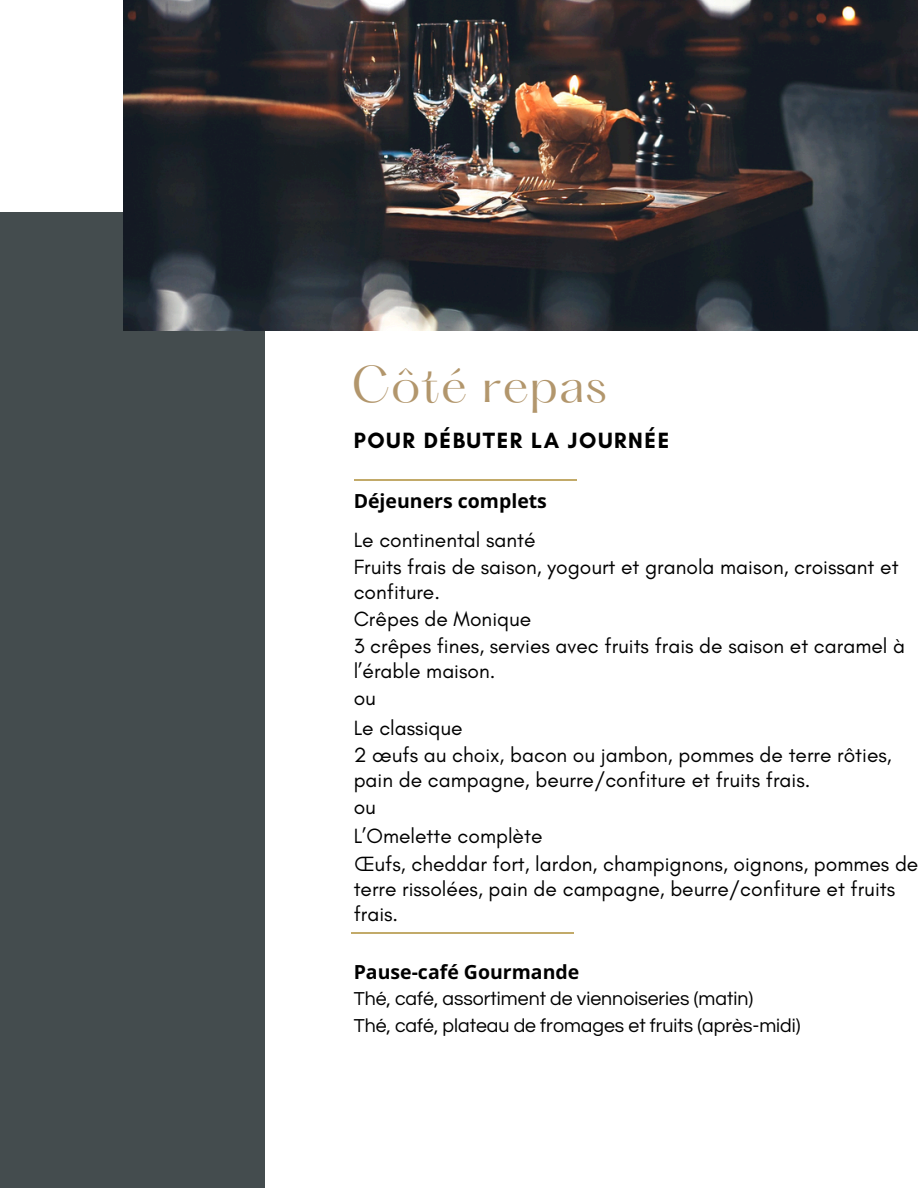
<style>
.page{position:relative;width:918px;height:1188px;background:#fff}
.page>*{position:absolute;margin:0;border:0;box-sizing:border-box;transform-origin:0 0}
.t1{font:45px "Hatton";letter-spacing:.02em;color:#b2966c}
.t2{font:700 22.5px "Glacial Indifference";letter-spacing:.07em;color:#000}
.t3{font:21px/27.5px "Glacial Indifference";color:#000}
.t4{font:19.5px "Questrial";color:#000}
.t5{font:700 19.5px "Open Sans Hebrew";color:#000}
</style>
<div class="page">
<div style="left:0;top:212px;width:265px;height:976px;background:#444c4e"></div>
<img style="left:123px;top:0;width:795px;height:331px">
<hr style="left:354px;top:479px;width:222px;height:1px;background:#c2aa69">
<hr style="left:351px;top:932px;width:223px;height:1px;background:#c2aa69">
<h4 class="t1" style="left:351px;top:363px;width:257px">Côté repas</h4>
<h3 class="t2" style="left:354px;top:427px;width:317px">POUR DÉBUTER LA JOURNÉE</h3>
<h1 class="t5" style="left:354px;top:488px;width:195px">Déjeuners complets</h1>
<h2 class="t3" style="left:354px;top:525px;width:546px">Le continental santé<br>Fruits frais de saison, yogourt et granola maison, croissant et</h2>
<h2 class="t3" style="left:354px;top:578px;width:553px">confiture.<br>Crêpes de Monique<br>3 crêpes fines, servies avec fruits frais de saison et caramel à</h2>
<h2 class="t3" style="left:354px;top:658px;width:143px;line-height:26.8px">l’érable maison. ou</h2>
<h2 class="t3" style="left:354px;top:714px;width:540px">Le classique<br>2 œufs au choix, bacon ou jambon, pommes de terre rôties,</h2>
<h2 class="t3" style="left:354px;top:766px;width:458px;line-height:26.8px">pain de campagne, beurre/confiture et fruits frais. ou</h2>
<h2 class="t3" style="left:354px;top:822px;width:566px">L’Omelette complète<br>Œufs, cheddar fort, lardon, champignons, oignons, pommes de</h2>
<h2 class="t3" style="left:354px;top:876px;width:543px;line-height:25px">terre rissolées, pain de campagne, beurre/confiture et fruits frais.</h2>
<p class="t5" style="left:354px;top:958px;width:227px">Pause-café Gourmande</p>
<p class="t4" style="left:354px;top:989px;width:401px">Thé, café, assortiment de viennoiseries (matin)</p>
<p class="t4" style="left:354px;top:1016px;width:449px">Thé, café, plateau de fromages et fruits (après-midi)</p>
</div>
